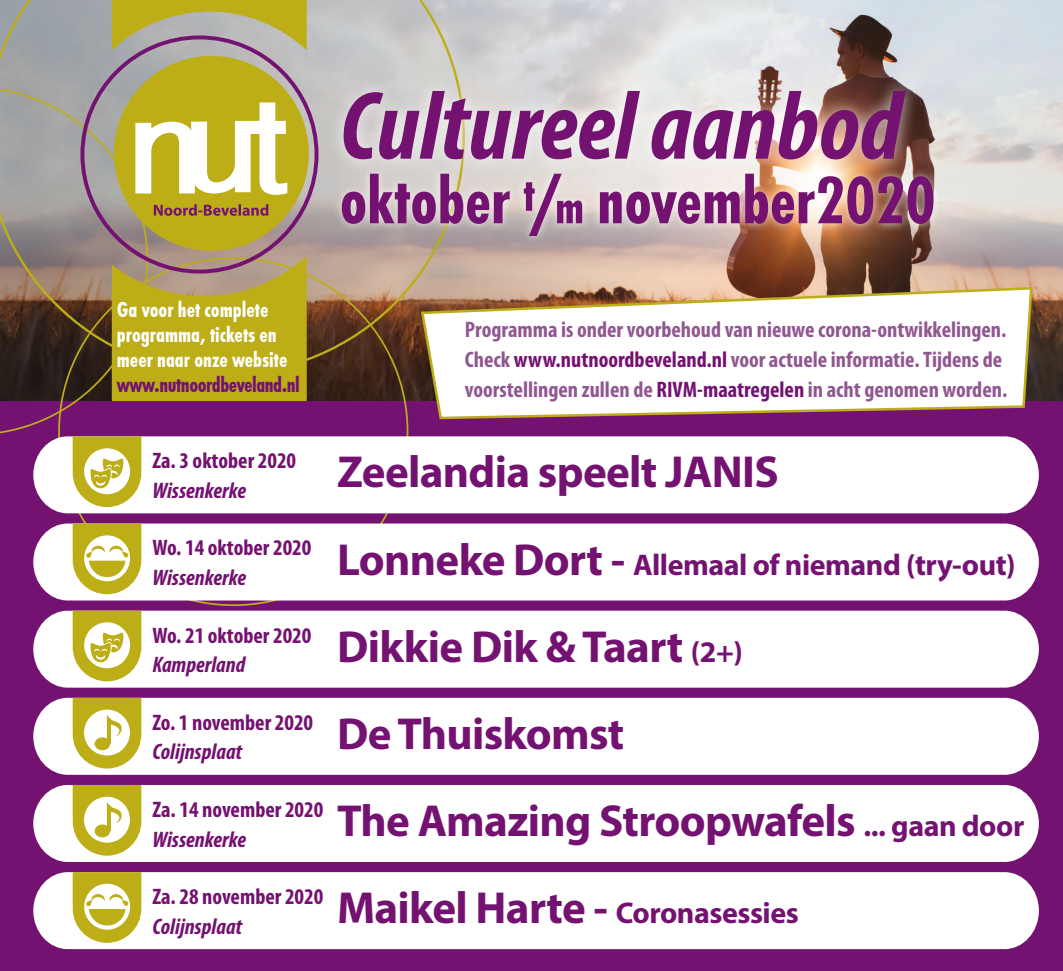
<style>
.page{position:relative;width:1063px;height:971px;background:#fff}
.page>*{position:absolute;margin:0;border:0;box-sizing:border-box;transform-origin:0 0}
.t1{font:italic 700 condensed 97.75px "Myriad Pro";color:#741272}
.t2{font:700 condensed 69.5px "Futura TEE";color:#741272}
.t3{font:700 45px "Myriad Pro";letter-spacing:-.015em;color:#741272}
.t4{font:700 30px "Myriad Pro";letter-spacing:-.015em;color:#741272}
.t5{font:700 condensed 22.5px/30px "Myriad Pro";color:#915791}
.t6{font:700 condensed 22.5px "Myriad Pro";color:#741272}
.t7{font:italic 700 condensed 22.5px "Myriad Pro";color:#741272}
.t8{font:700 condensed 22.5px/25px "Futura TEE";color:#fff}
.t9{font:700 condensed 22.5px "Futura TEE";letter-spacing:-.02em;color:#741272}
.s1{font-size:50px}
.s2{color:#741272}
.s3{font-size:45px}
.s4{font-size:30px}
</style>
<div class="page">
<img style="left:307px;top:0;width:756px;height:401px">
<div style="left:148px;top:375px;width:159px;height:26px;background:#bdae18"></div>
<div style="left:0;top:401px;width:1063px;height:570px;background:#741272"></div>
<svg style="left:0;top:375px;width:148px;height:59px"></svg>
<svg style="left:0;top:0;width:465px;height:375px;background:#9d906a"></svg>
<svg style="left:80px;top:35px;width:238px;height:238px;background:#ad9d68"></svg>
<svg style="left:135px;top:102px;width:152px;height:93px"></svg>
<svg style="left:154px;top:204px;width:114px;height:12px"></svg>
<svg style="left:112px;top:0;width:195px;height:50px;background:#b6ab68"></svg>
<div style="left:329px;top:75px;width:591px;height:100px;background:#fff;opacity:.75"></div>
<div style="left:333px;top:165px;width:609px;height:80px;background:#fff;opacity:.75"></div>
<svg style="left:420px;top:286px;width:614px;height:134px"></svg>
<div style="left:33px;top:436px;width:1006px;height:77px;background:#fff"></div>
<div style="left:33px;top:523px;width:1006px;height:77px;background:#fff"></div>
<div style="left:33px;top:611px;width:1006px;height:77px;background:#fff"></div>
<div style="left:33px;top:698px;width:1006px;height:77px;background:#fff"></div>
<svg style="left:73px;top:698px;width:68px;height:70px;background:#d5cc6f"></svg>
<div style="left:33px;top:785px;width:1006px;height:77px;background:#fff"></div>
<svg style="left:73px;top:785px;width:68px;height:71px;background:#d6cc70"></svg>
<div style="left:33px;top:872px;width:1006px;height:77px;background:#fff"></div>
<svg style="left:73px;top:523px;width:68px;height:71px;background:#d2c762"></svg>
<svg style="left:73px;top:436px;width:68px;height:71px;background:#d3c967"></svg>
<svg style="left:73px;top:611px;width:68px;height:70px;background:#d3c966"></svg>
<svg style="left:73px;top:872px;width:68px;height:71px;background:#d2c863"></svg>
<h1 class="t1" style="left:340px;top:65px;width:563px">Cultureel aanbod</h1>
<h2 class="t2" style="left:340px;top:160px;width:597px">oktober <sup>t</sup>/<span class="s1">m</span> november2020</h2>
<p class="t8" style="left:117px;top:297px;width:172px">Ga voor het complete programma, tickets en meer naar onze website</p>
<p class="t9" style="left:117px;top:372px;width:185px">www.nutnoordbeveland.nl</p>
<p class="t5" style="left:465px;top:314px;width:544px">Programma is onder voorbehoud van nieuwe corona-ontwikkelingen.<br>Check <span class="s2">www.nutnoordbeveland.nl</span> voor actuele informatie. Tijdens de voorstellingen zullen de <span class="s2">RIVM-maatregelen</span> in acht genomen worden.</p>
<p class="t6" style="left:152px;top:447px;width:145px">Za. 3 oktober 2020</p>
<p class="t7" style="left:152px;top:476px;width:95px">Wissenkerke</p>
<h3 class="t3" style="left:337px;top:443px;width:443px">Zeelandia speelt JANIS</h3>
<p class="t6" style="left:152px;top:534px;width:161px">Wo. 14 oktober 2020</p>
<p class="t7" style="left:152px;top:563px;width:95px">Wissenkerke</p>
<h3 class="t4" style="left:337px;top:545px;width:680px"><span class="s3">Lonneke Dort -</span> Allemaal of niemand (try-out)</h3>
<p class="t6" style="left:152px;top:621px;width:161px">Wo. 21 oktober 2020</p>
<p class="t7" style="left:152px;top:651px;width:95px">Kamperland</p>
<h3 class="t3" style="left:337px;top:617px;width:407px">Dikkie Dik &amp; Taart <span class="s4">(2+)</span></h3>
<p class="t6" style="left:152px;top:708px;width:162px">Zo. 1 november 2020</p>
<p class="t7" style="left:152px;top:738px;width:91px">Colijnsplaat</p>
<h3 class="t3" style="left:337px;top:704px;width:289px">De Thuiskomst</h3>
<p class="t6" style="left:152px;top:795px;width:172px">Za. 14 november 2020</p>
<p class="t7" style="left:152px;top:825px;width:95px">Wissenkerke</p>
<h3 class="t3" style="left:337px;top:791px;width:689px">The Amazing Stroopwafels <span class="s4">... gaan door</span></h3>
<p class="t6" style="left:152px;top:882px;width:172px">Za. 28 november 2020</p>
<p class="t7" style="left:152px;top:912px;width:91px">Colijnsplaat</p>
<h3 class="t4" style="left:337px;top:893px;width:463px"><span class="s3">Maikel Harte -</span> Coronasessies</h3>
</div>
